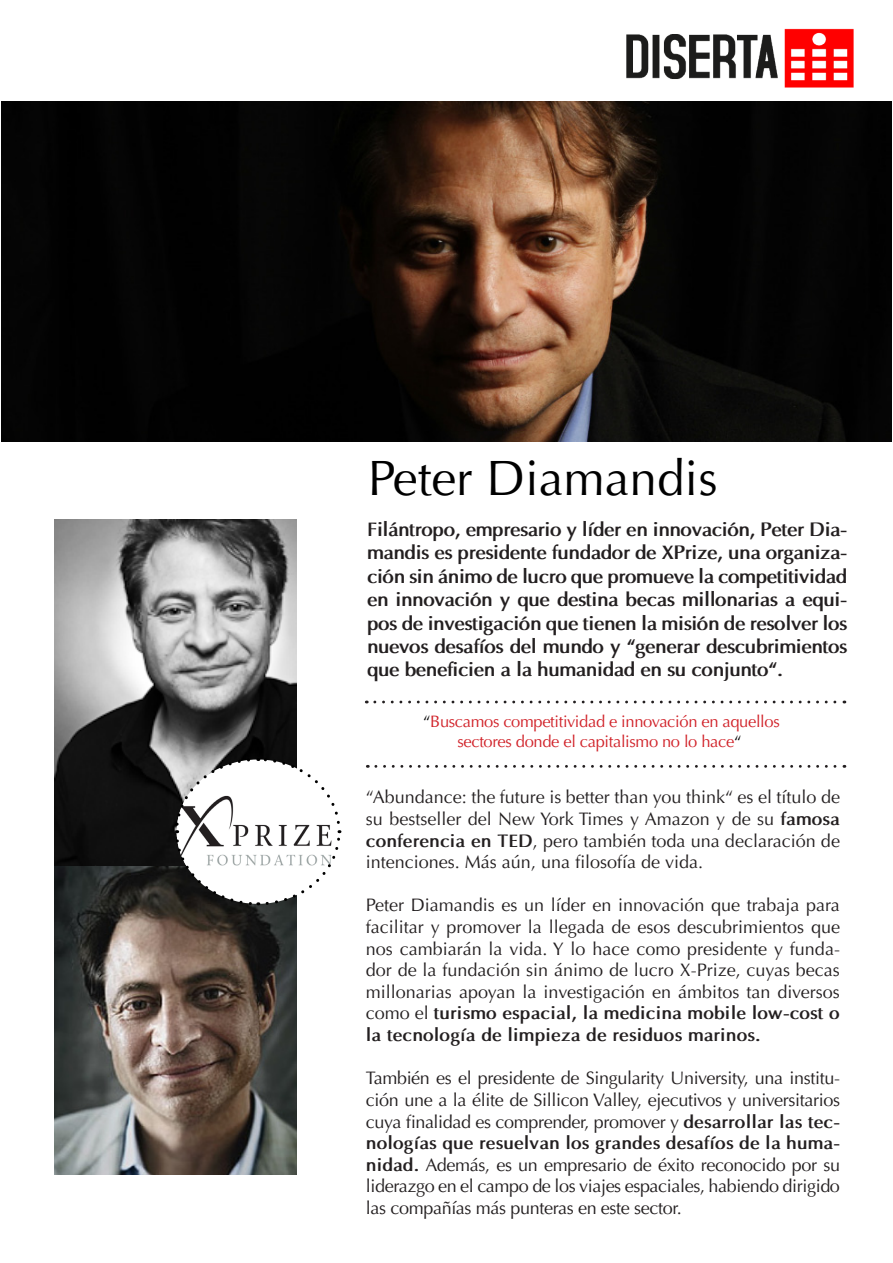
<style>
.page{position:relative;width:893px;height:1263px;background:#fff}
.page>*{position:absolute;margin:0;border:0;box-sizing:border-box;transform-origin:0 0}
.t1{font:49.5px "Optima LT";color:#000}
.t2{font:700 19.5px/23.4px "Optima";letter-spacing:-.03em;color:#231f20;text-align:justify}
.t3{font:18px/21.6px "Optima LT";color:#231f20;text-align:justify}
.t4{font:16.5px "Optima LT";letter-spacing:-.02em;color:#d1232a}
.s1{color:#000}
.s2{font-family:"Optima";font-weight:700}
</style>
<div class="page">
<img style="left:626px;top:34px;width:152px;height:45px">
<img style="left:784px;top:28px;width:70px;height:60px">
<img style="left:2px;top:101px;width:889px;height:340px">
<img style="left:54px;top:520px;width:242px;height:655px">
<svg style="left:174px;top:756px;width:168px;height:151px"></svg>
<svg style="left:376px;top:765px;width:469px;height:3px"></svg>
<svg style="left:375px;top:701px;width:470px;height:2px"></svg>
<p class="t1" style="left:368px;top:450px;width:351px">Peter Diamandis</p>
<p class="t2" style="left:367px;top:518px;width:482px">Filántropo, empresario y líder en innovación, Peter Dia&shy;mandis es presidente fundador de XPrize, una organiza&shy;ción sin ánimo de lucro que promueve la competitividad en innovación y que destina becas millonarias a equi&shy;pos de investigación que tienen la misión de resolver los nuevos desafíos del mundo y “generar descubrimientos que beneficien a la humanidad en su conjunto“.</p>
<p class="t4" style="left:423px;top:712px;width:358px"><span class="s1">“</span>Buscamos competitividad e innovación en aquellos</p>
<p class="t4" style="left:457px;top:731px;width:285px">sectores donde el capitalismo no lo hace<span class="s1">“</span></p>
<p class="t3" style="left:366px;top:787px;width:476px">“Abundance: the future is better than you think“ es el título de su bestseller del New York Times y Amazon y de su <span class="s2">famosa conferencia en TED</span>, pero también toda una declaración de intenciones. Más aún, una filosofía de vida.</p>
<p class="t3" style="left:366px;top:895px;width:476px">Peter Diamandis es un líder en innovación que trabaja para facilitar y promover la llegada de esos descubrimientos que nos cambiarán la vida. Y lo hace como presidente y funda&shy;dor de la fundación sin ánimo de lucro X-Prize, cuyas becas millonarias apoyan la investigación en ámbitos tan diversos como el <span class="s2">turismo espacial, la medicina mobile low-cost o la tecnología de limpieza de residuos marinos.</span></p>
<p class="t3" style="left:366px;top:1068px;width:476px">También es el presidente de Singularity University, una institu&shy;ción une a la élite de Sillicon Valley, ejecutivos y universitarios cuya finalidad es comprender, promover y <span class="s2">desarrollar las tec&shy;nologías que resuelvan los grandes desafíos de la huma&shy;nidad.</span> Además, es un empresario de éxito reconocido por su liderazgo en el campo de los viajes espaciales, habiendo dirigido las compañías más punteras en este sector.</p>
</div>
